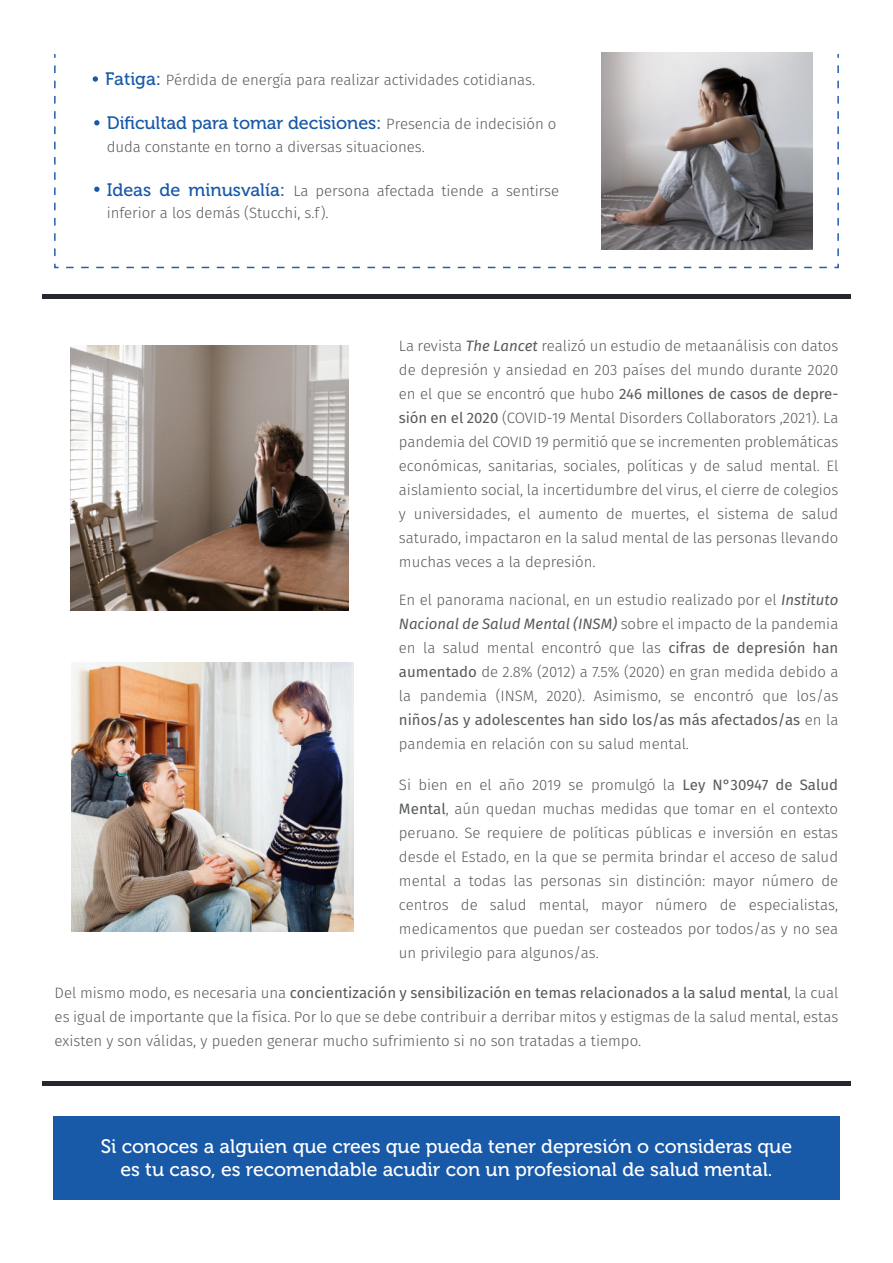
<style>
.page{position:relative;width:893px;height:1263px;background:#fff}
.page>*{position:absolute;margin:0;border:0;box-sizing:border-box;transform-origin:0 0}
.t1{font:19.5px/22.5px "Museo 500";color:#fff;text-align:center}
.t2{font:18px "Museo 500";letter-spacing:-.005em;color:#1859a8}
.t3{font:300 15px/24px "Fira Sans";color:#575a5b;text-align:justify}
.s1{font-family:"Museo 500";font-weight:400;font-size:18px;color:#1859a8}
.s2{font-family:"Fira Sans";font-weight:300;font-size:15px;color:#575a5b}
.s3{font-weight:400;font-style:italic}
.s4{font-weight:400}
</style>
<div class="page">
<div style="left:53px;top:1116px;width:787px;height:84px;background:#1859a8"></div>
<svg style="left:93px;top:76px;width:5px;height:6px"></svg>
<hr style="left:42px;top:295px;width:809px;height:3px;background:#262830">
<hr style="left:42px;top:1082px;width:809px;height:3px;background:#262830">
<svg style="left:54px;top:65px;width:5px;height:204px"></svg>
<svg style="left:66px;top:263px;width:773px;height:6px"></svg>
<svg style="left:837px;top:54px;width:2px;height:202px"></svg>
<svg style="left:94px;top:120px;width:6px;height:5px"></svg>
<svg style="left:94px;top:187px;width:6px;height:5px"></svg>
<img style="left:601px;top:52px;width:211px;height:197px">
<img style="left:71px;top:346px;width:278px;height:264px">
<img style="left:71px;top:663px;width:283px;height:268px">
<p class="t3" style="left:105px;top:68px;width:431px"><span class="s1">Fatiga:</span> Pérdida de energía para realizar actividades cotidianas.</p>
<p class="t2" style="left:107px;top:113px;width:451px">Dificultad para tomar decisiones: <span class="s2">Presencia de indecisión o</span></p>
<p class="t3" style="left:107px;top:134px;width:319px">duda constante en torno a diversas situaciones.</p>
<p class="t3" style="left:107px;top:179px;width:454px;line-height:22.5px"><span class="s1">Ideas de minusvalía:</span> La persona afectada tiende a sentirse inferior a los demás (Stucchi, s.f).</p>
<p class="t3" style="left:399px;top:334px;width:441px">La revista <span class="s3">The Lancet</span> realizó un estudio de metaanálisis con datos de depresión y ansiedad en 203 países del mundo durante 2020 en el que se encontró que hubo <span class="s4">246 millones de casos de depre&shy;sión en el 2020</span> (COVID-19 Mental Disorders Collaborators ,2021). La pandemia del COVID 19 permitió que se incrementen problemáticas económicas, sanitarias, sociales, políticas y de salud mental. El aislamiento social, la incertidumbre del virus, el cierre de colegios y universidades, el aumento de muertes, el sistema de salud saturado, impactaron en la salud mental de las personas llevando muchas veces a la depresión.</p>
<p class="t3" style="left:399px;top:587px;width:441px">En el panorama nacional, en un estudio realizado por el <span class="s3">Instituto Nacional de Salud Mental (INSM)</span> sobre el impacto de la pandemia en la salud mental encontró que las <span class="s4">cifras de depresión han aumentado</span> de 2.8% (2012) a 7.5% (2020) en gran medida debido a la pandemia (INSM, 2020). Asimismo, se encontró que los/as <span class="s4">niños/as y adolescentes han sido los/as más afectados/as</span> en la pandemia en relación con su salud mental.</p>
<p class="t3" style="left:399px;top:773px;width:441px">Si bien en el año 2019 se promulgó la <span class="s4">Ley N°30947 de Salud Mental</span>, aún quedan muchas medidas que tomar en el contexto peruano. Se requiere de políticas públicas e inversión en estas desde el Estado, en la que se permita brindar el acceso de salud mental a todas las personas sin distinción: mayor número de centros de salud mental, mayor número de especialistas, medicamentos que puedan ser costeados por todos/as y no sea un privilegio para algunos/as.</p>
<p class="t3" style="left:55px;top:981px;width:785px">Del mismo modo, es necesaria una <span class="s4">concientización y sensibilización en temas relacionados a la salud mental</span>, la cual es igual de importante que la física. Por lo que se debe contribuir a derribar mitos y estigmas de la salud mental, estas existen y son válidas, y pueden generar mucho sufrimiento si no son tratadas a tiempo.</p>
<h1 class="t1" style="left:101px;top:1136px;width:693px">Si conoces a alguien que crees que pueda tener depresión o consideras que es tu caso, es recomendable acudir con un profesional de salud mental.</h1>
</div>
